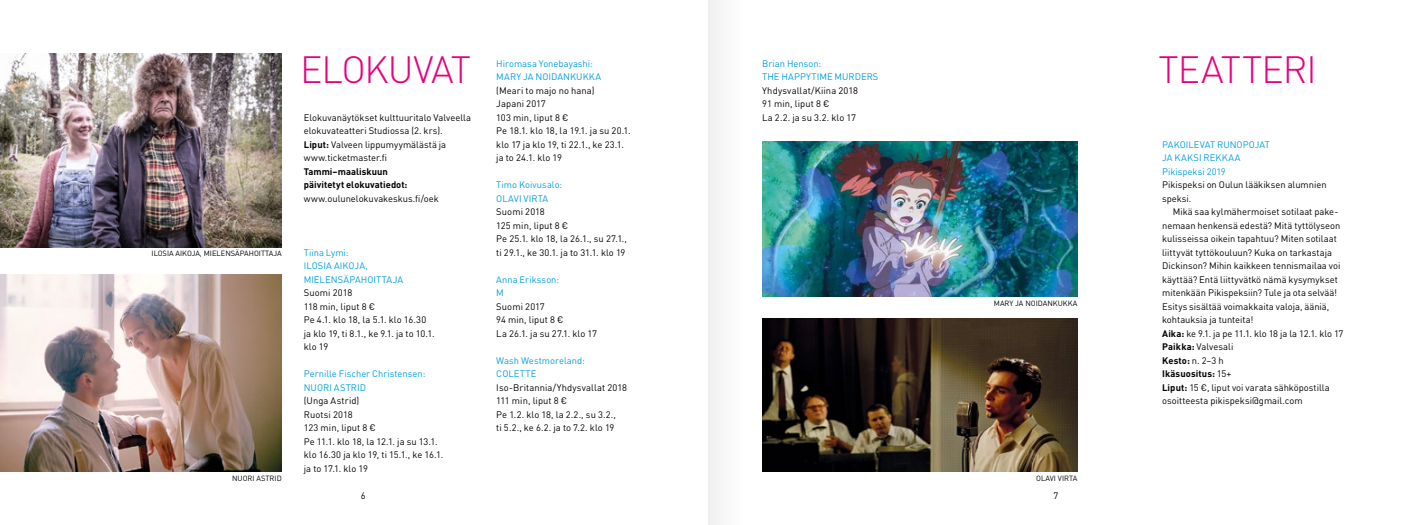
<style>
.page{position:relative;width:1418px;height:525px;background:#fff}
.page>*{position:absolute;margin:0;border:0;box-sizing:border-box;transform-origin:0 0}
.t1{font:300 37.5px "DIN";letter-spacing:-.03em;color:#e6007d}
.t2{font:9.38px/13.5px "DIN";color:#000}
.t3{font:9.38px/13.5px "DIN";color:#009fe3}
.t4{font:700 9.38px/13.5px "DIN";color:#000}
.t5{font:7.5px "DIN";color:#000}
.s1{font-weight:700}
</style>
<div class="page">
<img style="left:0;top:53px;width:282px;height:194px">
<img style="left:0;top:274px;width:282px;height:197px">
<img style="left:762px;top:318px;width:315px;height:153px">
<img style="left:762px;top:141px;width:315px;height:155px">
<div style="left:709px;top:0;width:34px;height:524px;background:#f7f7f7"></div>
<h1 class="t1" style="left:300px;top:47px;width:172px">ELOKUVAT</h1>
<p class="t2" style="left:304px;top:110px;width:169px">Elokuvanäytökset kulttuuritalo Valveella elokuvateatteri Studiossa (2. krs).<br><span class="s1">Liput:</span> Valveen lippumyymälästä ja www.ticketmaster.fi</p>
<p class="t4" style="left:304px;top:164px;width:105px">Tammi–maaliskuun päivitetyt elokuvatiedot:</p>
<p class="t2" style="left:304px;top:191px;width:136px">www.oulunelokuvakeskus.fi/oek</p>
<p class="t3" style="left:496px;top:56px;width:107px">Hiromasa Yonebayashi:<br>MARY JA NOIDANKUKKA</p>
<p class="t2" style="left:496px;top:83px;width:136px">(Meari to majo no hana)<br>Japani 2017<br>103 min, liput 8 €<br>Pe 18.1. klo 18, la 19.1. ja su 20.1. klo 17 ja klo 19, ti 22.1., ke 23.1. ja to 24.1. klo 19</p>
<p class="t3" style="left:496px;top:178px;width:68px">Timo Koivusalo:<br>OLAVI VIRTA</p>
<p class="t2" style="left:496px;top:205px;width:132px">Suomi 2018<br>125 min, liput 8 €<br>Pe 25.1. klo 18, la 26.1., su 27.1., ti 29.1., ke 30.1. ja to 31.1. klo 19</p>
<p class="t3" style="left:496px;top:272px;width:64px">Anna Eriksson:<br>M</p>
<p class="t2" style="left:496px;top:299px;width:102px">Suomi 2017<br>94 min, liput 8 €<br>La 26.1. ja su 27.1. klo 17</p>
<p class="t3" style="left:496px;top:353px;width:90px">Wash Westmoreland:<br>COLETTE</p>
<p class="t2" style="left:496px;top:380px;width:132px">Iso-Britannia/Yhdysvallat 2018<br>111 min, liput 8 €<br>Pe 1.2. klo 18, la 2.2., su 3.2.,<br>ti 5.2., ke 6.2. ja to 7.2. klo 19</p>
<p class="t3" style="left:762px;top:56px;width:118px">Brian Henson:<br>THE HAPPYTIME MURDERS</p>
<p class="t2" style="left:762px;top:83px;width:97px">Yhdysvallat/Kiina 2018<br>91 min, liput 8 €<br>La 2.2. ja su 3.2. klo 17</p>
<p class="t3" style="left:304px;top:245px;width:101px">Tiina Lymi:<br>ILOSIA AIKOJA,<br>MIELENSÄPAHOITTAJA</p>
<p class="t2" style="left:304px;top:286px;width:132px">Suomi 2018<br>118 min, liput 8 €<br>Pe 4.1. klo 18, la 5.1. klo 16.30 ja klo 19, ti 8.1., ke 9.1. ja to 10.1. klo 19</p>
<p class="t3" style="left:304px;top:367px;width:123px">Pernille Fischer Christensen:<br>NUORI ASTRID</p>
<p class="t2" style="left:304px;top:394px;width:141px">(Unga Astrid)<br>Ruotsi 2018<br>123 min, liput 8 €<br>Pe 11.1. klo 18, la 12.1. ja su 13.1. klo 16.30 ja klo 19, ti 15.1., ke 16.1. ja to 17.1. klo 19</p>
<p class="t5" style="left:152px;top:248px;width:132px">ILOSIA AIKOJA, MIELENSÄPAHOITTAJA</p>
<p class="t5" style="left:993px;top:298px;width:85px">MARY JA NOIDANKUKKA</p>
<p class="t5" style="left:232px;top:473px;width:51px">NUORI ASTRID</p>
<p class="t5" style="left:1036px;top:473px;width:42px">OLAVI VIRTA</p>
<p class="t2" style="left:361px;top:488px;width:6px">6</p>
<p class="t2" style="left:1053px;top:488px;width:6px">7</p>
<h1 class="t1" style="left:1158px;top:47px;width:160px">TEATTERI</h1>
<p class="t3" style="left:1162px;top:137px;width:109px">PAKOILEVAT RUNOPOJAT<br>JA KAKSI REKKAA<br>Pikispeksi 2019</p>
<p class="t2" style="left:1162px;top:178px;width:166px">Pikispeksi on Oulun lääkiksen alumnien speksi.</p>
<p class="t2" style="left:1162px;top:205px;width:183px;text-indent:11px">Mikä saa kylmähermoiset sotilaat pake&shy;nemaan henkensä edestä? Mitä tyttölyseon kulisseissa oikein tapahtuu? Miten sotilaat liittyvät tyttökouluun? Kuka on tarkastaja Dickinson? Mihin kaikkeen tennismailaa voi käyttää? Entä liittyvätkö nämä kysymykset mitenkään Pikispeksiin? Tule ja ota selvää!<br>Esitys sisältää voimakkaita valoja, ääniä, kohtauksia ja tunteita!<br><span class="s1">Aika:</span> ke 9.1. ja pe 11.1. klo 18 ja la 12.1. klo 17<br><span class="s1">Paikka:</span> Valvesali<br><span class="s1">Kesto:</span> n. 2–3 h<br><span class="s1">Ikäsuositus:</span> 15+<br><span class="s1">Liput:</span> 15 €, liput voi varata sähköpostilla osoitteesta pikispeksi@gmail.com</p>
</div>
